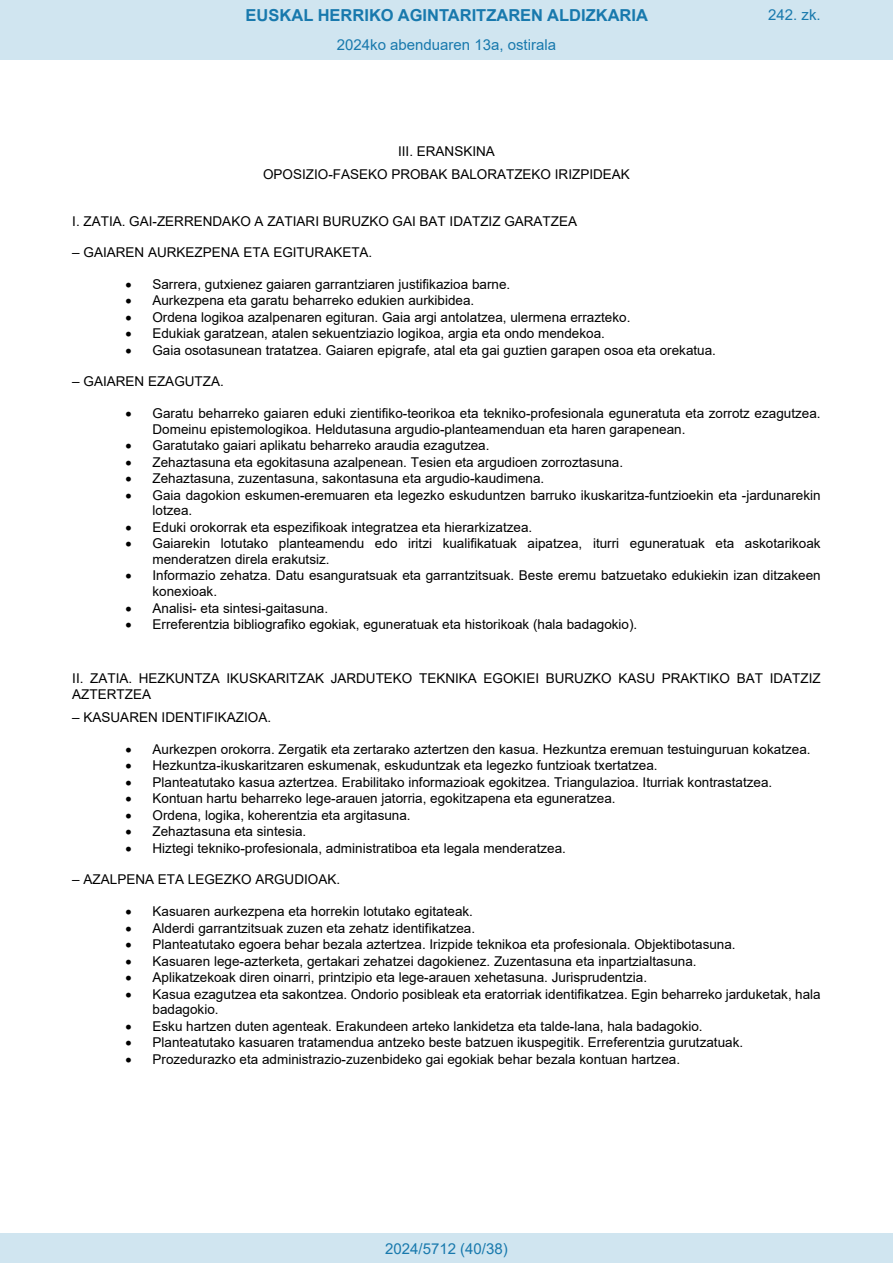
<style>
.page{position:relative;width:893px;height:1263px;background:#fff}
.page>*{position:absolute;margin:0;border:0;box-sizing:border-box;transform-origin:0 0}
.t1{font:700 16.5px "Arial";color:#1879ad}
.Paginacion_Centro{font:15px "Arial";color:#1879ad}
.t2{font:13.5px/15.6px "Arial";color:#000}
</style>
<div class="page">
<div style="left:0;top:0;width:893px;height:60px;background:#d0e5f0"></div>
<div style="left:0;top:1233px;width:893px;height:30px;background:#d0e5f0"></div>
<p class="t1" style="left:246px;top:3px;width:404px">EUSKAL HERRIKO AGINTARITZAREN ALDIZKARIA</p>
<p class="Paginacion_Centro" style="left:768px;top:5px;width:54px">242. zk.</p>
<p class="Paginacion_Centro" style="left:337px;top:35px;width:221px">2024ko abenduaren 13a, ostirala</p>
<p class="t2" style="left:263px;top:140px;width:368px;line-height:23px;text-align:center">III. ERANSKINA<br>OPOSIZIO-FASEKO PROBAK BALORATZEKO IRIZPIDEAK</p>
<p class="t2" style="left:72px;top:213px;width:506px">I. ZATIA. GAI-ZERRENDAKO A ZATIARI BURUZKO GAI BAT IDATZIZ GARATZEA</p>
<p class="t2" style="left:72px;top:244px;width:302px">– GAIAREN AURKEZPENA ETA EGITURAKETA.</p>
<p class="t2" style="left:125px;top:276px;width:386px">• Sarrera, gutxienez gaiaren garrantziaren justifikazioa barne.</p>
<p class="t2" style="left:125px;top:293px;width:350px">• Aurkezpena eta garatu beharreko edukien aurkibidea.</p>
<p class="t2" style="left:125px;top:309px;width:507px">• Ordena logikoa azalpenaren egituran. Gaia argi antolatzea, ulermena errazteko.</p>
<p class="t2" style="left:125px;top:326px;width:481px">• Edukiak garatzean, atalen sekuentziazio logikoa, argia eta ondo mendekoa.</p>
<p class="t2" style="left:125px;top:342px;width:592px">• Gaia osotasunean tratatzea. Gaiaren epigrafe, atal eta gai guztien garapen osoa eta orekatua.</p>
<p class="t2" style="left:72px;top:373px;width:153px">– GAIAREN EZAGUTZA.</p>
<p class="t2" style="left:153px;top:405px;width:670px;text-indent:-27px">• Garatu beharreko gaiaren eduki zientifiko-teorikoa eta tekniko-profesionala eguneratuta eta zorrotz ezagutzea.<br>Domeinu epistemologikoa. Heldutasuna argudio-planteamenduan eta haren garapenean.</p>
<p class="t2" style="left:126px;top:438px;width:365px">• Garatutako gaiari aplikatu beharreko araudia ezagutzea.</p>
<p class="t2" style="left:126px;top:454px;width:499px">• Zehaztasuna eta egokitasuna azalpenean. Tesien eta argudioen zorroztasuna.</p>
<p class="t2" style="left:126px;top:471px;width:420px">• Zehaztasuna, zuzentasuna, sakontasuna eta argudio-kaudimena.</p>
<p class="t2" style="left:153px;top:487px;width:670px;text-indent:-27px">• Gaia dagokion eskumen-eremuaren eta legezko eskuduntzen barruko ikuskaritza-funtzioekin eta -jardunarekin lotzea.</p>
<p class="t2" style="left:126px;top:519px;width:408px">• Eduki orokorrak eta espezifikoak integratzea eta hierarkizatzea.</p>
<p class="t2" style="left:153px;top:536px;width:670px;text-indent:-27px">• Gaiarekin lotutako planteamendu edo iritzi kualifikatuak aipatzea, iturri eguneratuak eta askotarikoak menderatzen direla erakutsiz.</p>
<p class="t2" style="left:153px;top:568px;width:670px;text-indent:-27px">• Informazio zehatza. Datu esanguratsuak eta garrantzitsuak. Beste eremu batzuetako edukiekin izan ditzakeen konexioak.</p>
<p class="t2" style="left:126px;top:600px;width:204px">• Analisi- eta sintesi-gaitasuna.</p>
<p class="t2" style="left:126px;top:616px;width:513px">• Erreferentzia bibliografiko egokiak, eguneratuak eta historikoak (hala badagokio).</p>
<p class="t2" style="left:72px;top:671px;width:750px">II. ZATIA. HEZKUNTZA IKUSKARITZAK JARDUTEKO TEKNIKA EGOKIEI BURUZKO KASU PRAKTIKO BAT IDATZIZ<br>AZTERTZEA</p>
<p class="t2" style="left:72px;top:709px;width:200px">– KASUAREN IDENTIFIKAZIOA.</p>
<p class="t2" style="left:126px;top:741px;width:687px">• Aurkezpen orokorra. Zergatik eta zertarako aztertzen den kasua. Hezkuntza eremuan testuinguruan kokatzea.</p>
<p class="t2" style="left:126px;top:758px;width:533px">• Hezkuntza-ikuskaritzaren eskumenak, eskuduntzak eta legezko funtzioak txertatzea.</p>
<p class="t2" style="left:126px;top:774px;width:648px">• Planteatutako kasua aztertzea. Erabilitako informazioak egokitzea. Triangulazioa. Iturriak kontrastatzea.</p>
<p class="t2" style="left:126px;top:791px;width:492px">• Kontuan hartu beharreko lege-arauen jatorria, egokitzapena eta eguneratzea.</p>
<p class="t2" style="left:126px;top:807px;width:287px">• Ordena, logika, koherentzia eta argitasuna.</p>
<p class="t2" style="left:126px;top:824px;width:182px">• Zehaztasuna eta sintesia.</p>
<p class="t2" style="left:126px;top:840px;width:442px">• Hiztegi tekniko-profesionala, administratiboa eta legala menderatzea.</p>
<p class="t2" style="left:72px;top:871px;width:269px">– AZALPENA ETA LEGEZKO ARGUDIOAK.</p>
<p class="t2" style="left:126px;top:903px;width:349px">• Kasuaren aurkezpena eta horrekin lotutako egitateak.</p>
<p class="t2" style="left:126px;top:920px;width:351px">• Alderdi garrantzitsuak zuzen eta zehatz identifikatzea.</p>
<p class="t2" style="left:126px;top:936px;width:612px">• Planteatutako egoera behar bezala aztertzea. Irizpide teknikoa eta profesionala. Objektibotasuna.</p>
<p class="t2" style="left:126px;top:953px;width:573px">• Kasuaren lege-azterketa, gertakari zehatzei dagokienez. Zuzentasuna eta inpartzialtasuna.</p>
<p class="t2" style="left:126px;top:970px;width:523px">• Aplikatzekoak diren oinarri, printzipio eta lege-arauen xehetasuna. Jurisprudentzia.</p>
<p class="t2" style="left:153px;top:986px;width:670px;text-indent:-27px">• Kasua ezagutzea eta sakontzea. Ondorio posibleak eta eratorriak identifikatzea. Egin beharreko jarduketak, hala badagokio.</p>
<p class="t2" style="left:126px;top:1018px;width:579px">• Esku hartzen duten agenteak. Erakundeen arteko lankidetza eta talde-lana, hala badagokio.</p>
<p class="t2" style="left:126px;top:1035px;width:619px">• Planteatutako kasuaren tratamendua antzeko beste batzuen ikuspegitik. Erreferentzia gurutzatuak.</p>
<p class="t2" style="left:126px;top:1051px;width:556px">• Prozedurazko eta administrazio-zuzenbideko gai egokiak behar bezala kontuan hartzea.</p>
<p class="Paginacion_Centro" style="left:385px;top:1238px;width:124px">2024/5712 (40/38)</p>
</div>
